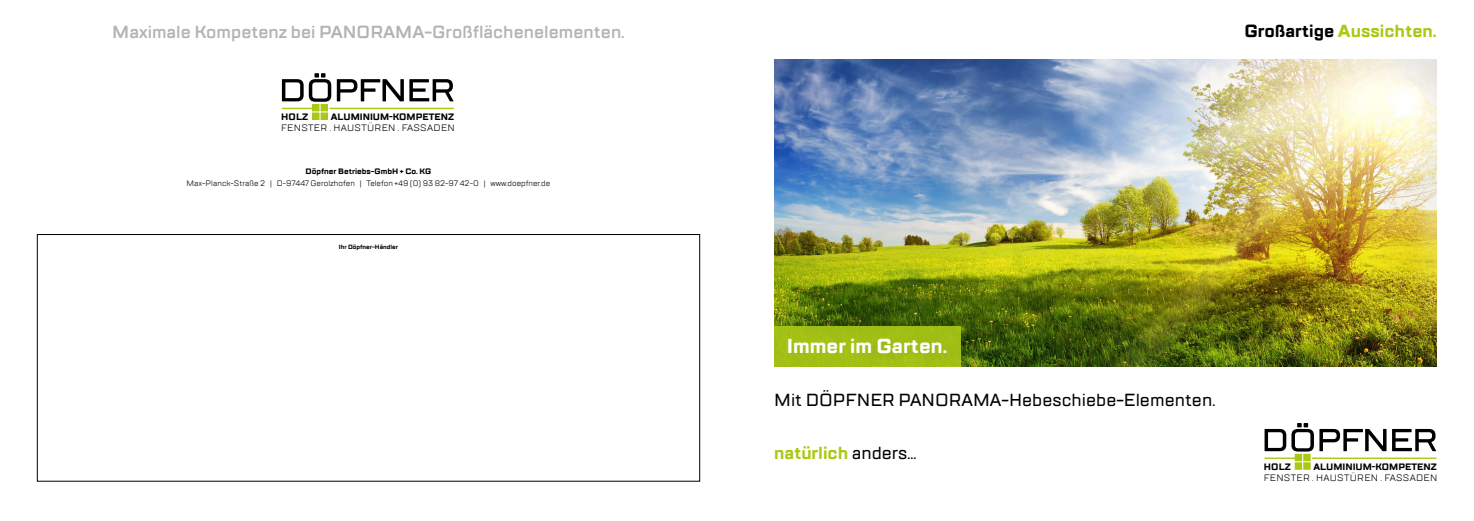
<style>
.page{position:relative;width:1474px;height:521px;background:#fff}
.page>*{position:absolute;margin:0;border:0;box-sizing:border-box;transform-origin:0 0}
.t1{font:700 20.12px "TT Lakes";color:#fff}
.t2{font:600 17.5px "TT Lakes";color:#b4b3b3}
.t3{font:500 17.5px "TT Lakes";color:#000}
.t4{font:700 17.5px "TT Lakes";color:#aac916}
.t5{font:9.28px "TT Lakes";letter-spacing:.03em;color:#000}
.t6{font:700 9.28px "TT Lakes";color:#000}
.t7{font:7.88px "TT Lakes";color:#000}
.t8{font:700 7.88px "TT Lakes";color:#000}
.t9{font:700 6.12px "TT Lakes";color:#000}
.s1{color:#000}
.s2{font-weight:500;color:#000}
</style>
<div class="page">
<hr style="left:329px;top:108px;width:125px;height:1px;background:#aac916">
<svg style="left:282px;top:73px;width:171px;height:47px"></svg>
<div style="left:37px;top:234px;width:662px;height:247px;border:1px solid #000"></div>
<img style="left:774px;top:59px;width:662px;height:308px">
<div style="left:774px;top:326px;width:186px;height:41px;background:#a0bf15"></div>
<svg style="left:1264px;top:423px;width:172px;height:47px"></svg>
<h2 class="t2" style="left:112px;top:21px;width:514px">Maximale Kompetenz bei PANORAMA-Großflächenelementen.</h2>
<p class="t6" style="left:281px;top:111px;width:29px">HOLZ</p>
<p class="t6" style="left:331px;top:111px;width:125px">ALUMINIUM-KOMPETENZ</p>
<p class="t5" style="left:281px;top:122px;width:175px">FENSTER . HAUSTÜREN . FASSADEN</p>
<p class="t8" style="left:305px;top:166px;width:127px">Döpfner Betriebs-GmbH + Co. KG</p>
<p class="t7" style="left:187px;top:178px;width:365px">Max-Planck-Straße 2 | D-97447 Gerolzhofen | Telefon +49 (0) 93 82-97 42-0 | www.doepfner.de</p>
<p class="t9" style="left:339px;top:243px;width:61px">Ihr Döpfner-Händler</p>
<h2 class="t4" style="left:1244px;top:20px;width:194px"><span class="s1">Großartige</span> Aussichten.</h2>
<h1 class="t1" style="left:786px;top:333px;width:162px">Immer im Garten.</h1>
<h2 class="t3" style="left:774px;top:388px;width:442px">Mit DÖPFNER PANORAMA-Hebeschiebe-Elementen.</h2>
<h2 class="t4" style="left:774px;top:442px;width:144px">natürlich <span class="s2">anders...</span></h2>
<p class="t6" style="left:1263px;top:460px;width:29px">HOLZ</p>
<p class="t6" style="left:1313px;top:460px;width:125px">ALUMINIUM-KOMPETENZ</p>
<p class="t5" style="left:1263px;top:472px;width:175px">FENSTER . HAUSTÜREN . FASSADEN</p>
</div>
